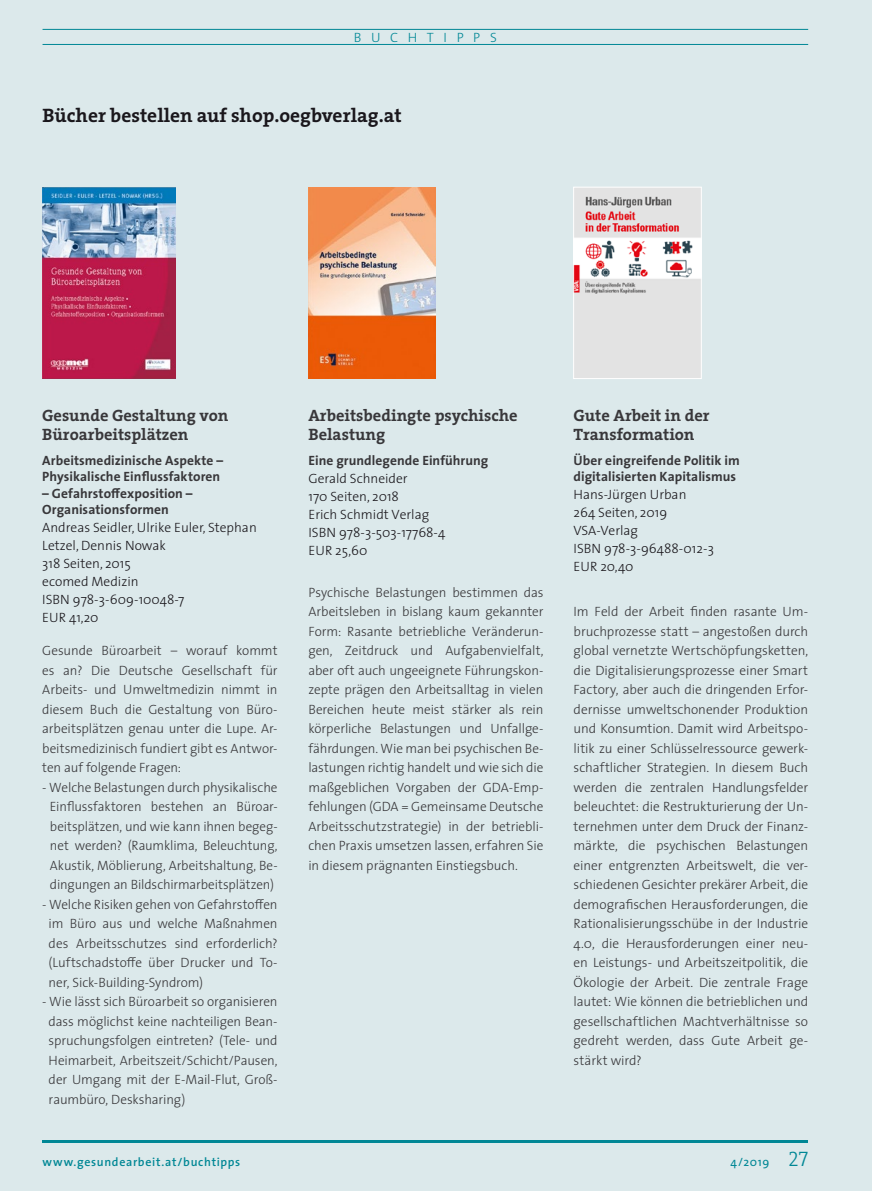
<style>
.page{position:relative;width:872px;height:1191px;background:#dce9eb}
.page>*{position:absolute;margin:0;border:0;box-sizing:border-box;transform-origin:0 0}
.t1{font:700 19.5px "The Serif";color:#1a171c}
.t2{font:700 16.5px/19.5px "The Serif";color:#38373a}
.t3{font:300 13.5px/19.5px "The Sans";letter-spacing:-.01em;color:#38373a;text-align:justify}
.t4{font:300 13.5px/18px "The Sans";color:#1a171c}
.t5{font:700 13.5px/16.2px "The Sans";letter-spacing:.005em;color:#38373a}
.t6{font:300 13.5px "The Sans";letter-spacing:.715em;color:#008795}
.t7{font:600 12px "The Sans";letter-spacing:.06em;color:#008795}
.t8{font:12px "The Sans";color:#008795}
.s1{font-family:"The Serif Light Caps";font-size:21px}
</style>
<div class="page">
<hr style="left:43px;top:1140px;width:765px;height:2px;background:#008795">
<img style="left:308px;top:187px;width:127px;height:191px">
<img style="left:42px;top:187px;width:133px;height:191px">
<img style="left:575px;top:196px;width:124px;height:98px">
<div style="left:573px;top:187px;width:128px;height:192px;border:1px solid #fff"></div>
<hr style="left:43px;top:29px;width:765px;height:1px;background:#008795">
<hr style="left:43px;top:44px;width:765px;height:1px;background:#008795">
<p class="t6" style="left:354px;top:26px;width:144px">BUCHTIPPS</p>
<h1 class="t1" style="left:43px;top:99px;width:360px">Bücher bestellen auf shop.oegbverlag.at</h1>
<p class="t2" style="left:42px;top:405px;width:188px">Gesunde Gestaltung von<br>Büroarbeitsplätzen</p>
<p class="t5" style="left:42px;top:452px;width:182px">Arbeitsmedizinische Aspekte –<br>Physikalische Einflussfaktoren</p>
<p class="t5" style="left:42px;top:484px;width:152px">– Gefahrstoffexposition –<br>Organisationsformen</p>
<p class="t4" style="left:42px;top:518px;width:216px">Andreas Seidler, Ulrike Euler, Stephan<br>Letzel, Dennis Nowak<br>318 Seiten, 2015<br>ecomed Medizin<br>ISBN 978-3-609-10048-7<br>EUR 41,20</p>
<p class="t3" style="left:42px;top:640px;width:237px">Gesunde Büroarbeit – worauf kommt es an? Die Deutsche Gesellschaft für Arbeits- und Umweltmedizin nimmt in diesem Buch die Gestaltung von Büro&shy;arbeitsplätzen genau unter die Lupe. Ar&shy;beitsmedizinisch fundiert gibt es Antwor&shy;ten auf folgende Fragen:</p>
<p class="t3" style="left:42px;top:777px;width:237px;text-align:center">- Welche Belastungen durch physikalische Einflussfaktoren bestehen an Büroar&shy;beitsplätzen, und wie kann ihnen begeg&shy;net werden? (Raumklima, Beleuchtung, Akustik, Möblierung, Arbeitshaltung, Be&shy;dingungen an Bildschirmarbeitsplätzen)</p>
<p class="t3" style="left:49px;top:894px;width:230px;text-indent:-6px">- Welche Risiken gehen von Gefahrstoffen im Büro aus und welche Maßnahmen des Arbeitsschutzes sind erforderlich? (Luftschadstoffe über Drucker und To&shy;ner, Sick-Building-Syndrom)</p>
<p class="t3" style="left:49px;top:991px;width:230px;text-indent:-6px">- Wie lässt sich Büroarbeit so organisieren dass möglichst keine nachteiligen Bean&shy;spruchungsfolgen eintreten? (Tele- und Heimarbeit, Arbeitszeit/Schicht/Pausen, der Umgang mit der E-Mail-Flut, Groß&shy;raumbüro, Desksharing)</p>
<p class="t7" style="left:43px;top:1151px;width:199px">www.gesundearbeit.at/buchtipps</p>
<p class="t2" style="left:308px;top:405px;width:211px">Arbeitsbedingte psychische<br>Belastung</p>
<p class="t5" style="left:308px;top:452px;width:181px">Eine grundlegende Einführung</p>
<p class="t4" style="left:308px;top:469px;width:138px">Gerald Schneider<br>170 Seiten, 2018<br>Erich Schmidt Verlag<br>ISBN 978-3-503-17768-4<br>EUR 25,60</p>
<p class="t3" style="left:308px;top:582px;width:236px">Psychische Belastungen bestimmen das Arbeitsleben in bislang kaum gekannter Form: Rasante betriebliche Veränderun&shy;gen, Zeitdruck und Aufgabenvielfalt, aber oft auch ungeeignete Führungskon&shy;zepte prägen den Arbeitsalltag in vielen Bereichen heute meist stärker als rein körperliche Belastungen und Unfallge&shy;fährdungen. Wie man bei psychischen Be&shy;lastungen richtig handelt und wie sich die maßgeblichen Vorgaben der GDA-Emp&shy;fehlungen (GDA = Gemeinsame Deutsche Arbeitsschutzstrategie) in der betriebli&shy;chen Praxis umsetzen lassen, erfahren Sie in diesem prägnanten Einstiegsbuch.</p>
<p class="t2" style="left:573px;top:405px;width:137px">Gute Arbeit in der<br>Transformation</p>
<p class="t5" style="left:573px;top:452px;width:168px">Über eingreifende Politik im digitalisierten Kapitalismus</p>
<p class="t4" style="left:573px;top:485px;width:142px">Hans-Jürgen Urban<br>264 Seiten, 2019<br>VSA-Verlag<br>ISBN 978-3-96488-012-3<br>EUR 20,40</p>
<p class="t3" style="left:573px;top:601px;width:236px">Im Feld der Arbeit finden rasante Um&shy;bruchprozesse statt – angestoßen durch global vernetzte Wertschöpfungsketten, die Digitalisierungsprozesse einer Smart Factory, aber auch die dringenden Erfor&shy;dernisse umweltschonender Produktion und Konsumtion. Damit wird Arbeitspo&shy;litik zu einer Schlüsselressource gewerk&shy;schaftlicher Strategien. In diesem Buch werden die zentralen Handlungsfelder beleuchtet: die Restrukturierung der Un&shy;ternehmen unter dem Druck der Finanz&shy;märkte, die psychischen Belastungen einer entgrenzten Arbeitswelt, die ver&shy;schiedenen Gesichter prekärer Arbeit, die demografischen Herausforderungen, die Rationalisierungsschübe in der Industrie 4.0, die Herausforderungen einer neu&shy;en Leistungs- und Arbeitszeitpolitik, die Ökologie der Arbeit. Die zentrale Frage lautet: Wie können die betrieblichen und gesellschaftlichen Machtverhältnisse so gedreht werden, dass Gute Arbeit ge&shy;stärkt wird?</p>
<p class="t8" style="left:730px;top:1151px;width:79px">4/2019 <span class="s1">27</span></p>
</div>
